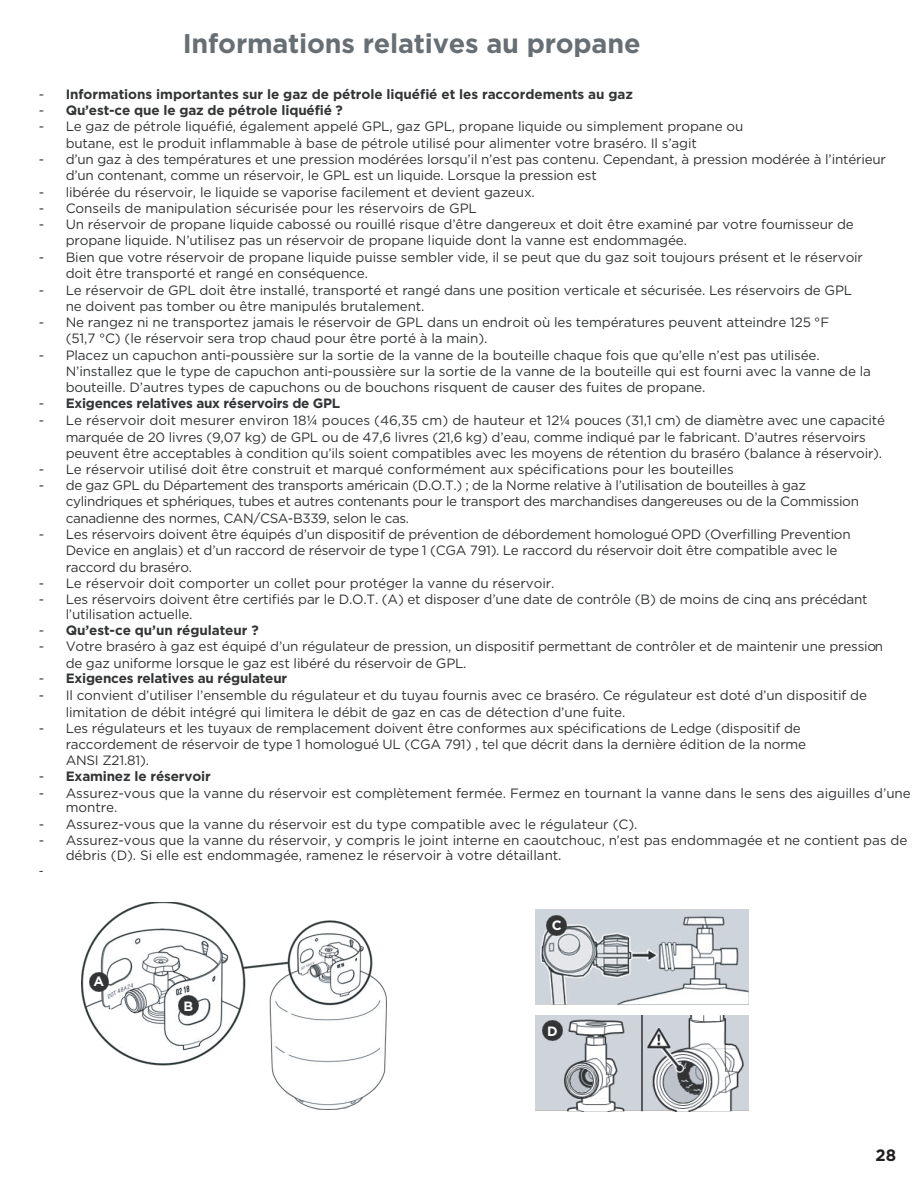
<style>
.page{position:relative;width:918px;height:1188px;background:#fff}
.page>*{position:absolute;margin:0;border:0;box-sizing:border-box;transform-origin:0 0}
.t1{font:700 27px "Gotham";letter-spacing:-.01em;color:#676f75}
.t2{font:700 16.5px "Gotham";color:#231f20}
.t3{font:13.5px/16.4px "Gotham";letter-spacing:-.01em;color:#323435}
.t4{font:700 13.5px "Gotham";letter-spacing:-.01em;color:#323435}
.t5{font:700 13.5px "Gotham";color:#fff}
.t6{font:12px "Gotham";color:#323435}
.s1{font-weight:400}
.s2{font-family:"Trebuchet MS"}
</style>
<div class="page">
<img style="left:81px;top:902px;width:305px;height:208px">
<img style="left:178px;top:996px;width:20px;height:20px">
<img style="left:89px;top:972px;width:20px;height:20px">
<img style="left:94px;top:973px;width:12px;height:15px">
<img style="left:183px;top:998px;width:12px;height:15px">
<img style="left:535px;top:910px;width:213px;height:95px">
<img style="left:547px;top:915px;width:20px;height:20px">
<img style="left:552px;top:918px;width:11px;height:15px">
<img style="left:535px;top:1016px;width:213px;height:96px">
<img style="left:543px;top:1021px;width:19px;height:20px">
<img style="left:547px;top:1023px;width:12px;height:15px">
<h1 class="t1" style="left:183px;top:27px;width:459px">Informations relatives au propane</h1>
<p class="t4" style="left:39px;top:86px;width:596px"><span class="s1">-</span> Informations importantes sur le gaz de pétrole liquéfié et les raccordements au gaz</p>
<p class="t4" style="left:39px;top:102px;width:306px"><span class="s1">-</span> Qu’est-ce que le gaz de pétrole liquéfié ?</p>
<p class="t3" style="left:66px;top:118px;width:679px;text-indent:-27px">- Le gaz de pétrole liquéfié, également appelé GPL, gaz GPL, propane liquide ou simplement propane ou butane, est le produit inflammable à base de pétrole utilisé pour alimenter votre braséro. Il s’agit</p>
<p class="t3" style="left:66px;top:151px;width:822px;text-indent:-27px">- d’un gaz à des températures et une pression modérées lorsqu’il n’est pas contenu. Cependant, à pression modérée à l’intérieur d’un contenant, comme un réservoir, le GPL est un liquide. Lorsque la pression est</p>
<p class="t3" style="left:39px;top:183px;width:498px">- libérée du réservoir, le liquide se vaporise facilement et devient gazeux.</p>
<p class="t3" style="left:39px;top:200px;width:440px">- Conseils de manipulation sécurisée pour les réservoirs de GPL</p>
<p class="t3" style="left:66px;top:216px;width:790px;text-indent:-27px">- Un réservoir de propane liquide cabossé ou rouillé risque d’être dangereux et doit être examiné par votre fournisseur de propane liquide. N’utilisez pas un réservoir de propane liquide dont la vanne est endommagée.</p>
<p class="t3" style="left:66px;top:249px;width:799px;text-indent:-27px">- Bien que votre réservoir de propane liquide puisse sembler vide, il se peut que du gaz soit toujours présent et le réservoir doit être transporté et rangé en conséquence.</p>
<p class="t3" style="left:66px;top:281px;width:788px;text-indent:-27px">- Le réservoir de GPL doit être installé, transporté et rangé dans une position verticale et sécurisée. Les réservoirs de GPL ne doivent pas tomber ou être manipulés brutalement.</p>
<p class="t3" style="left:66px;top:314px;width:765px;text-indent:-27px">- Ne rangez ni ne transportez jamais le réservoir de GPL dans un endroit où les températures peuvent atteindre 125 °F (51,7 °C) (le réservoir sera trop chaud pour être porté à la main).</p>
<p class="t3" style="left:66px;top:347px;width:807px;text-indent:-27px">- Placez un capuchon anti-poussière sur la sortie de la vanne de la bouteille chaque fois que qu’elle n’est pas utilisée.<br>N’installez que le type de capuchon anti-poussière sur la sortie de la vanne de la bouteille qui est fourni avec la vanne de la bouteille. D’autres types de capuchons ou de bouchons risquent de causer des fuites de propane.</p>
<p class="t4" style="left:39px;top:396px;width:303px"><span class="s1">-</span> Exigences relatives aux réservoirs de GPL</p>
<p class="t3" style="left:66px;top:412px;width:821px;text-indent:-27px">- Le réservoir doit mesurer environ 18<span class="s2">¼</span> pouces (46,35 cm) de hauteur et 12<span class="s2">¼</span> pouces (31,1 cm) de diamètre avec une capacité marquée de 20 livres (9,07 kg) de GPL ou de 47,6 livres (21,6 kg) d’eau, comme indiqué par le fabricant. D’autres réservoirs peuvent être acceptables à condition qu’ils soient compatibles avec les moyens de rétention du braséro (balance à réservoir).</p>
<p class="t3" style="left:39px;top:461px;width:697px">- Le réservoir utilisé doit être construit et marqué conformément aux spécifications pour les bouteilles</p>
<p class="t3" style="left:66px;top:477px;width:795px;text-indent:-27px">- de gaz GPL du Département des transports américain (D.O.T.) ; de la Norme relative à l’utilisation de bouteilles à gaz cylindriques et sphériques, tubes et autres contenants pour le transport des marchandises dangereuses ou de la Commission canadienne des normes, CAN/CSA-B339, selon le cas.</p>
<p class="t3" style="left:66px;top:526px;width:787px;text-indent:-27px">- Les réservoirs doivent être équipés d’un dispositif de prévention de débordement homologué OPD (Overfilling Prevention<br>Device en anglais) et d’un raccord de réservoir de type 1 (CGA 791). Le raccord du réservoir doit être compatible avec le raccord du braséro.</p>
<p class="t3" style="left:39px;top:575px;width:517px">- Le réservoir doit comporter un collet pour protéger la vanne du réservoir.</p>
<p class="t3" style="left:66px;top:592px;width:804px;line-height:14.5px;text-indent:-27px">- Les réservoirs doivent être certifiés par le D.O.T. (A) et disposer d’une date de contrôle (B) de moins de cinq ans précédant l’utilisation actuelle.</p>
<p class="t4" style="left:39px;top:623px;width:222px"><span class="s1">-</span> Qu’est-ce qu’un régulateur ?</p>
<p class="t3" style="left:66px;top:638px;width:819px;text-indent:-27px">- Votre braséro à gaz est équipé d’un régulateur de pression, un dispositif permettant de contrôler et de maintenir une pression de gaz uniforme lorsque le gaz est libéré du réservoir de GPL.</p>
<p class="t4" style="left:39px;top:671px;width:250px"><span class="s1">-</span> Exigences relatives au régulateur</p>
<p class="t3" style="left:66px;top:687px;width:803px;text-indent:-27px">- Il convient d’utiliser l’ensemble du régulateur et du tuyau fournis avec ce braséro. Ce régulateur est doté d’un dispositif de limitation de débit intégré qui limitera le débit de gaz en cas de détection d’une fuite.</p>
<p class="t3" style="left:66px;top:720px;width:742px;text-indent:-27px">- Les régulateurs et les tuyaux de remplacement doivent être conformes aux spécifications de Ledge (dispositif de raccordement de réservoir de type 1 homologué UL (CGA 791) , tel que décrit dans la dernière édition de la norme<br>ANSI Z21.81).</p>
<p class="t4" style="left:39px;top:768px;width:174px"><span class="s1">-</span> Examinez le réservoir</p>
<p class="t3" style="left:66px;top:786px;width:847px;line-height:14.4px;text-indent:-27px">- Assurez-vous que la vanne du réservoir est complètement fermée. Fermez en tournant la vanne dans le sens des aiguilles d’une montre.</p>
<p class="t3" style="left:39px;top:816px;width:600px">- Assurez-vous que la vanne du réservoir est du type compatible avec le régulateur (C).</p>
<p class="t3" style="left:66px;top:833px;width:843px;line-height:14.5px;text-indent:-27px">- Assurez-vous que la vanne du réservoir, y compris le joint interne en caoutchouc, n’est pas endommagée et ne contient pas de débris (D). Si elle est endommagée, ramenez le réservoir à votre détaillant.</p>
<p class="t6" style="left:39px;top:863px;width:6px">-</p>
<p class="t5" style="left:94px;top:973px;width:12px">A</p>
<p class="t5" style="left:183px;top:998px;width:11px">B</p>
<p class="t5" style="left:552px;top:918px;width:11px">C</p>
<p class="t5" style="left:547px;top:1023px;width:12px">D</p>
<p class="t2" style="left:876px;top:1145px;width:22px">28</p>
</div>
